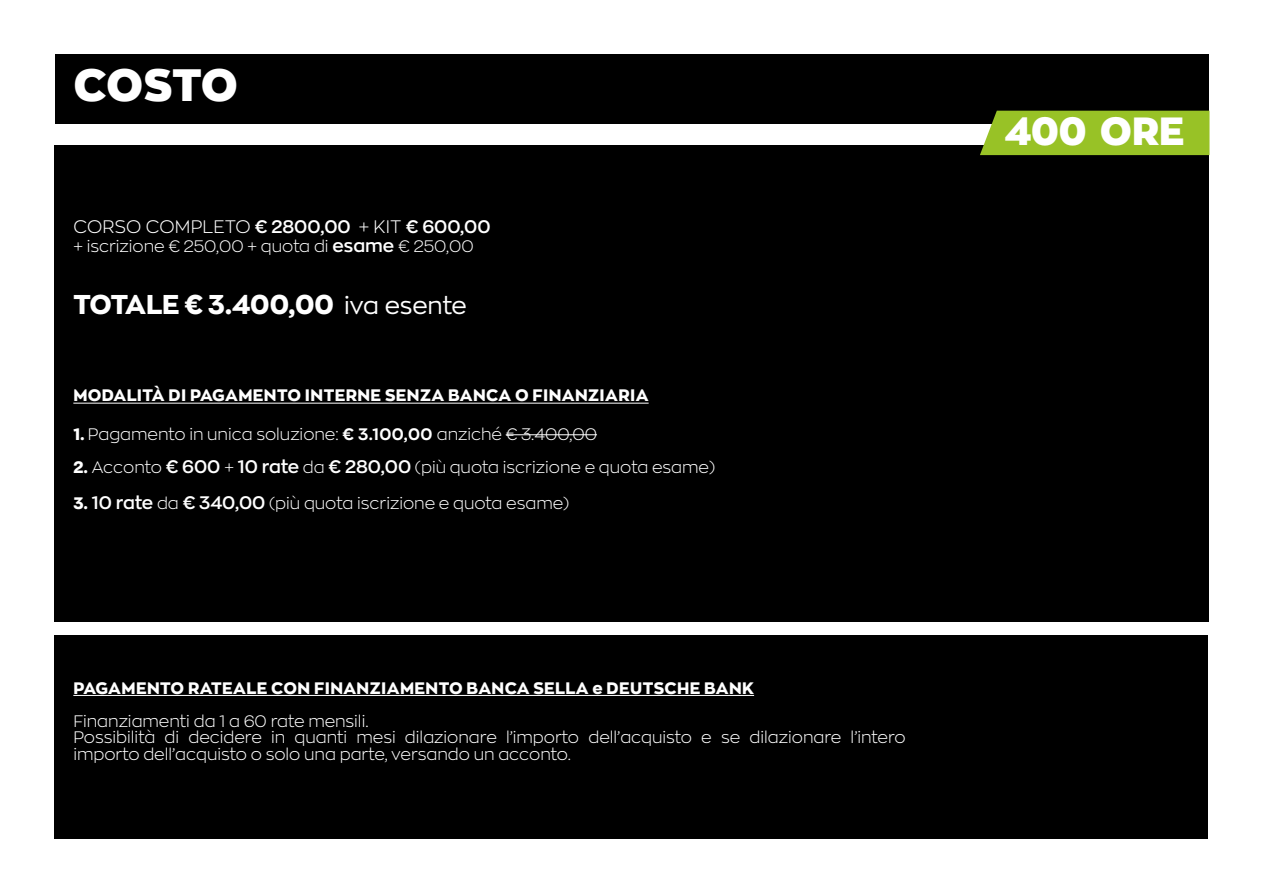
<style>
.page{position:relative;width:1263px;height:893px;background:#fff}
.page>*{position:absolute;margin:0;border:0;box-sizing:border-box;transform-origin:0 0}
.t1{font:900 45px "Zona Pro";letter-spacing:.01em;color:#fff}
.t2{font:900 39px "Zona Pro";color:#fff}
.t3{font:800 27px "Zona Pro";color:#fff}
.t4{font:300 18px "Zona Pro";letter-spacing:.01em;color:#fff}
.t5{font:300 16.5px/16.5px "Zona Pro";color:#fff}
.t6{font:800 16.5px "Zona Pro";letter-spacing:.025em;color:#fff}
.s1{font-weight:600}
.s2{font-weight:600;font-size:18px}
.s3{font-weight:400;font-size:24px}
.s4{font-weight:800}
.s5{font-weight:700}
</style>
<div class="page">
<div style="left:54px;top:635px;width:1154px;height:204px;background:#000"></div>
<div style="left:55px;top:54px;width:1154px;height:69px;background:#000"></div>
<div style="left:54px;top:146px;width:1155px;height:476px;background:#000"></div>
<hr style="left:73px;top:403px;width:576px;height:1px;background:#fff">
<hr style="left:506px;top:434px;width:91px;height:1px;background:#fff">
<hr style="left:73px;top:695px;width:681px;height:1px;background:#fff">
<div style="left:980px;top:111px;width:229px;height:44px;background:#98c226"></div>
<h1 class="t1" style="left:73px;top:56px;width:166px">COSTO</h1>
<p class="t4" style="left:73px;top:215px;width:419px">CORSO COMPLETO <span class="s1">€ 2800,00</span> + KIT <span class="s1">€ 600,00</span></p>
<p class="t5" style="left:73px;top:238px;width:402px">+ iscrizione € 250,00 + quota di <span class="s2">esame</span> € 250,00</p>
<h3 class="t3" style="left:73px;top:286px;width:395px">TOTALE € 3.400,00 <span class="s3">iva esente</span></h3>
<p class="t6" style="left:73px;top:384px;width:577px">MODALITÀ DI PAGAMENTO INTERNE SENZA BANCA O FINANZIARIA</p>
<p class="t5" style="left:73px;top:426px;width:525px"><span class="s4">1.</span> Pagamento in unica soluzione: <span class="s5">€ 3.100,00</span> anziché € 3.400,00</p>
<p class="t5" style="left:73px;top:459px;width:643px"><span class="s4">2.</span> Acconto <span class="s2">€ 600</span> + <span class="s2">10 rate</span> da <span class="s2">€ 280,00</span> (più quota iscrizione e quota esame)</p>
<p class="t5" style="left:73px;top:495px;width:497px"><span class="s4">3.</span> <span class="s2">10 rate</span> da <span class="s2">€ 340,00</span> (più quota iscrizione e quota esame)</p>
<p class="t6" style="left:73px;top:677px;width:682px">PAGAMENTO RATEALE CON FINANZIAMENTO BANCA SELLA e DEUTSCHE BANK</p>
<p class="t5" style="left:73px;top:712px;width:834px">Finanziamenti da 1 a 60 rate mensili.<br>Possibilità di decidere in quanti mesi dilazionare l’importo dell’acquisto e se dilazionare l’intero importo dell’acquisto o solo una parte, versando un acconto.</p>
<h2 class="t2" style="left:1005px;top:106px;width:181px">400 ORE</h2>
</div>
